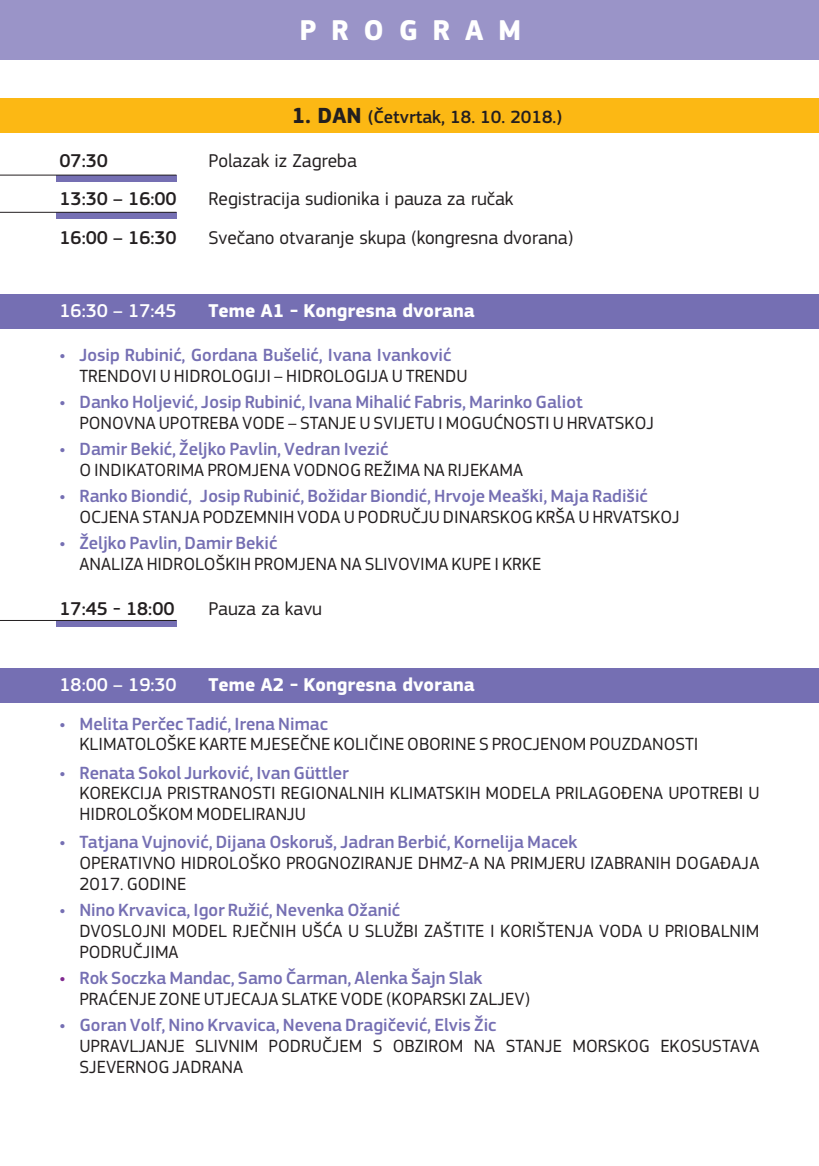
<style>
.page{position:relative;width:819px;height:1166px;background:#fff}
.page>*{position:absolute;margin:0;border:0;box-sizing:border-box;transform-origin:0 0}
.t1{font:700 29.75px "PF Square Sans Pro";letter-spacing:.49em;color:#fff}
.t2{font:19.25px "PF Square Sans Pro";color:#231f20}
.t3{font:700 19.25px "PF Square Sans Pro";color:#fff}
.t4{font:500 19.25px "PF Square Sans Pro";color:#231f20}
.t5{font:500 19.25px "PF Square Sans Pro";color:#fff}
.t6{font:18.38px/20.8px "PF Square Sans Pro";color:#231f20}
.t7{font:500 18.38px "PF Square Sans Pro";color:#756fb3}
.t8{font:500 18.38px "PF Square Sans Pro";color:#231f20}
.t9{font:500 18.38px "PF Square Sans Pro";color:#802990}
.s1{font-weight:700;font-size:22.75px}
</style>
<div class="page">
<div style="left:0;top:98px;width:819px;height:35px;background:#fcb814"></div>
<div style="left:56px;top:175px;width:120px;height:6px;background:#756fb3"></div>
<hr style="left:0;top:175px;width:176px;height:1px;background:#231f20">
<div style="left:56px;top:212px;width:120px;height:6px;background:#756fb3"></div>
<hr style="left:0;top:212px;width:176px;height:1px;background:#231f20">
<div style="left:56px;top:620px;width:120px;height:6px;background:#756fb3"></div>
<hr style="left:0;top:620px;width:176px;height:1px;background:#231f20">
<div style="left:0;top:294px;width:819px;height:35px;background:#756fb3"></div>
<div style="left:0;top:668px;width:819px;height:35px;background:#756fb3"></div>
<div style="left:0;top:0;width:819px;height:60px;background:#9a94c8"></div>
<h1 class="t1" style="left:299px;top:17px;width:223px">PROGRAM</h1>
<p class="t8" style="left:292px;top:110px;width:272px"><span class="s1">1. DAN</span> (Četvrtak, 18. 10. 2018.)</p>
<p class="t4" style="left:60px;top:153px;width:50px">07:30</p>
<p class="t2" style="left:208px;top:153px;width:150px">Polazak iz Zagreba</p>
<p class="t4" style="left:60px;top:191px;width:119px">13:30 – 16:00</p>
<p class="t2" style="left:208px;top:191px;width:306px">Registracija sudionika i pauza za ručak</p>
<p class="t4" style="left:60px;top:229px;width:119px">16:00 – 16:30</p>
<p class="t2" style="left:208px;top:229px;width:366px">Svečano otvaranje skupa (kongresna dvorana)</p>
<p class="t5" style="left:60px;top:303px;width:119px">16:30 – 17:45</p>
<p class="t3" style="left:208px;top:303px;width:268px">Teme A1 - Kongresna dvorana</p>
<p class="t7" style="left:60px;top:347px;width:393px">• Josip Rubinić, Gordana Bušelić, Ivana Ivanković</p>
<p class="t7" style="left:60px;top:394px;width:524px">• Danko Holjević, Josip Rubinić, Ivana Mihalić Fabris, Marinko Galiot</p>
<p class="t7" style="left:60px;top:441px;width:330px">• Damir Bekić, Željko Pavlin, Vedran Ivezić</p>
<p class="t7" style="left:60px;top:488px;width:589px">• Ranko Biondić, Josip Rubinić, Božidar Biondić, Hrvoje Meaški, Maja Radišić</p>
<p class="t7" style="left:60px;top:535px;width:219px">• Željko Pavlin, Damir Bekić</p>
<p class="t6" style="left:79px;top:367px;width:390px">TRENDOVI U HIDROLOGIJI – HIDROLOGIJA U TRENDU</p>
<p class="t6" style="left:79px;top:414px;width:576px">PONOVNA UPOTREBA VODE – STANJE U SVIJETU I MOGUĆNOSTI U HRVATSKOJ</p>
<p class="t6" style="left:79px;top:461px;width:445px">O INDIKATORIMA PROMJENA VODNOG REŽIMA NA RIJEKAMA</p>
<p class="t6" style="left:79px;top:508px;width:602px">OCJENA STANJA PODZEMNIH VODA U PODRUČJU DINARSKOG KRŠA U HRVATSKOJ</p>
<p class="t6" style="left:79px;top:555px;width:463px">ANALIZA HIDROLOŠKIH PROMJENA NA SLIVOVIMA KUPE I KRKE</p>
<p class="t4" style="left:60px;top:601px;width:116px">17:45 - 18:00</p>
<p class="t2" style="left:208px;top:601px;width:115px">Pauza za kavu</p>
<p class="t5" style="left:60px;top:676px;width:119px">18:00 – 19:30</p>
<p class="t3" style="left:208px;top:676px;width:268px">Teme A2 - Kongresna dvorana</p>
<p class="t7" style="left:60px;top:716px;width:270px">• Melita Perčec Tadić, Irena Nimac</p>
<p class="t7" style="left:60px;top:765px;width:291px">• Renata Sokol Jurković, Ivan Güttler</p>
<p class="t6" style="left:79px;top:735px;width:620px">KLIMATOLOŠKE KARTE MJESEČNE KOLIČINE OBORINE S PROCJENOM POUZDANOSTI</p>
<p class="t6" style="left:79px;top:784px;width:681px">KOREKCIJA PRISTRANOSTI REGIONALNIH KLIMATSKIH MODELA PRILAGOĐENA UPOTREBI U<br>HIDROLOŠKOM MODELIRANJU</p>
<p class="t6" style="left:79px;top:854px;width:681px">OPERATIVNO HIDROLOŠKO PROGNOZIRANJE DHMZ-A NA PRIMJERU IZABRANIH DOGAĐAJA<br>2017. GODINE</p>
<p class="t6" style="left:79px;top:922px;width:681px">DVOSLOJNI MODEL RJEČNIH UŠĆA U SLUŽBI ZAŠTITE I KORIŠTENJA VODA U PRIOBALNIM<br>PODRUČJIMA</p>
<p class="t6" style="left:79px;top:990px;width:452px">PRAĆENJE ZONE UTJECAJA SLATKE VODE (KOPARSKI ZALJEV)</p>
<p class="t6" style="left:79px;top:1037px;width:681px">UPRAVLJANJE SLIVNIM PODRUČJEM S OBZIROM NA STANJE MORSKOG EKOSUSTAVA<br>SJEVERNOG JADRANA</p>
<p class="t7" style="left:60px;top:834px;width:519px">• Tatjana Vujnović, Dijana Oskoruš, Jadran Berbić, Kornelija Macek</p>
<p class="t7" style="left:60px;top:902px;width:342px">• Nino Krvavica, Igor Ružić, Nevenka Ožanić</p>
<p class="t7" style="left:79px;top:970px;width:404px">Rok Soczka Mandac, Samo Čarman, Alenka Šajn Slak</p>
<p class="t7" style="left:60px;top:1017px;width:438px">• Goran Volf, Nino Krvavica, Nevena Dragičević, Elvis Žic</p>
<p class="t9" style="left:60px;top:970px;width:8px">•</p>
</div>
